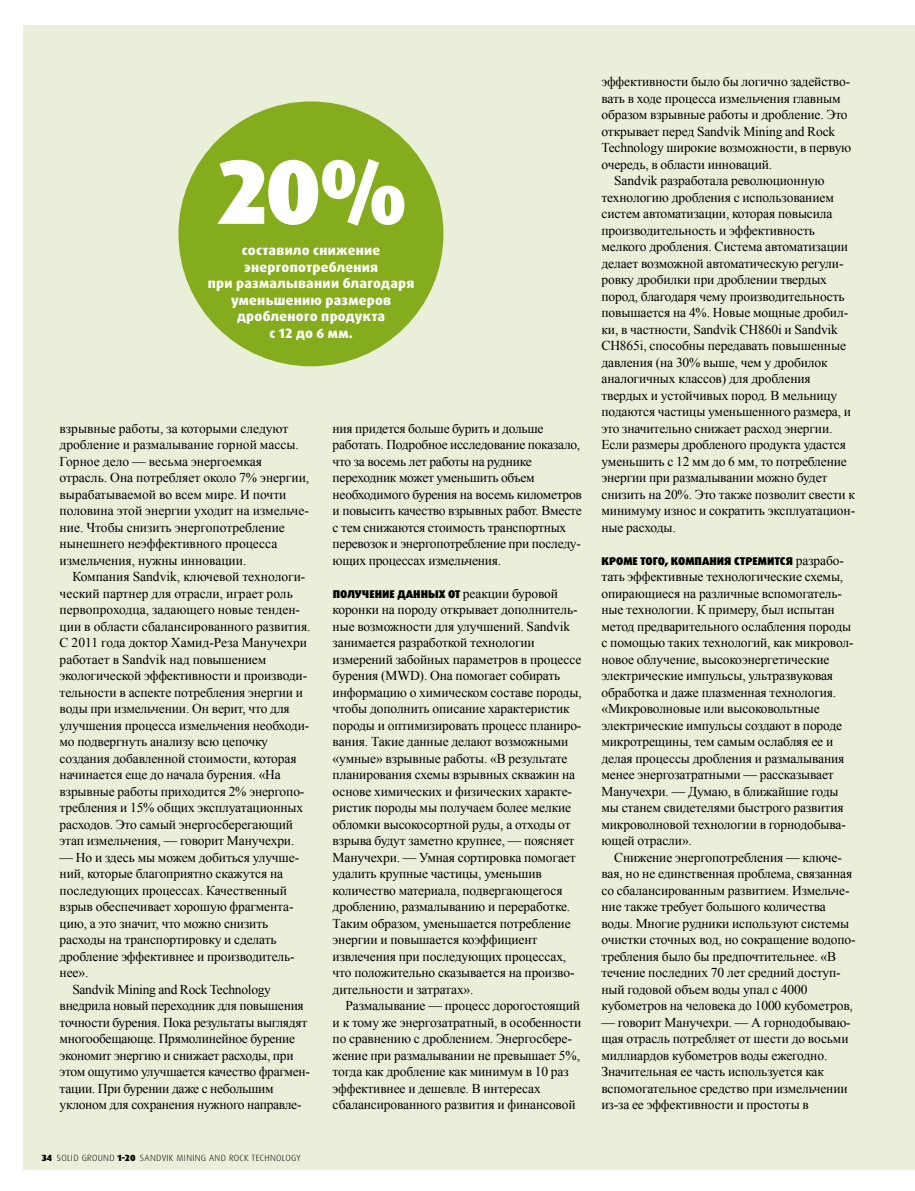
<style>
.page{position:relative;width:915px;height:1191px;background:#fff}
.page>*{position:absolute;margin:0;border:0;box-sizing:border-box;transform-origin:0 0}
.t1{font:900 91.5px "Dax Pro";color:#fff}
.t2{font:13.5px/16.5px "Times New Roman WGL";letter-spacing:-.01em;color:#000}
.t3{font:800 13.5px/16.5px "Dax Pro";letter-spacing:.02em;color:#fff;text-align:center}
.t4{font:900 11.25px "Dax Pro";color:#000}
.t5{font:300 9px "Dax Pro";letter-spacing:.035em;color:#000}
.s1{font-weight:900}
.s2{font-family:"Times New Roman WGL";font-weight:400;font-size:13.5px}
</style>
<div class="page">
<div style="left:23px;top:26px;width:891px;height:1143px;background:#eaefda"></div>
<div style="left:178px;top:101px;width:265px;height:265px;background:#85ac1c;border-radius:50%"></div>
<h1 class="t1" style="left:217px;top:132px;width:192px">20%</h1>
<p class="t3" style="left:208px;top:242px;width:208px">составило снижение энергопотребления<br>при размалывании благодаря уменьшению размеров дробленого продукта<br>с 12 до 6 мм.</p>
<p class="t2" style="left:60px;top:420px;width:251px">взрывные работы, за которыми следуют дробление и размалывание горной массы.<br>Горное дело — весьма энергоемкая отрасль. Она потребляет около 7% энергии, вырабатываемой во всем мире. И почти половина этой энергии уходит на измельче&shy;ние. Чтобы снизить энергопотребление нынешнего неэффективного процесса измельчения, нужны инновации.</p>
<p class="t2" style="left:60px;top:568px;width:252px;text-indent:13px">Компания Sandvik, ключевой технологи&shy;ческий партнер для отрасли, играет роль первопроходца, задающего новые тенден&shy;ции в области сбалансированного развития.<br>С 2011 года доктор Хамид-Реза Манучехри работает в Sandvik над повышением экологической эффективности и производи&shy;тельности в аспекте потребления энергии и воды при измельчении. Он верит, что для улучшения процесса измельчения необходи&shy;мо подвергнуть анализу всю цепочку создания добавленной стоимости, которая начинается еще до начала бурения. «На взрывные работы приходится 2% энергопо&shy;требления и 15% общих эксплуатационных расходов. Это самый энергосберегающий этап измельчения, — говорит Манучехри.</p>
<p class="t2" style="left:60px;top:849px;width:241px">— Но и здесь мы можем добиться улучше-</p>
<p class="t2" style="left:60px;top:865px;width:225px">ний, которые благоприятно скажутся на</p>
<p class="t2" style="left:60px;top:882px;width:229px">последующих процессах. Качественный</p>
<p class="t2" style="left:60px;top:898px;width:235px">взрыв обеспечивает хорошую фрагмента-</p>
<p class="t2" style="left:60px;top:915px;width:210px">цию, а это значит, что можно снизить</p>
<p class="t2" style="left:60px;top:931px;width:218px">расходы на транспортировку и сделать</p>
<p class="t2" style="left:60px;top:948px;width:236px">дробление эффективнее и производитель-</p>
<p class="t2" style="left:60px;top:964px;width:30px">нее».</p>
<p class="t2" style="left:72px;top:981px;width:200px">Sandvik Mining and Rock Technology</p>
<p class="t2" style="left:60px;top:997px;width:246px">внедрила новый переходник для повышения</p>
<p class="t2" style="left:60px;top:1014px;width:249px">точности бурения. Пока результаты выглядят</p>
<p class="t2" style="left:60px;top:1030px;width:237px">многообещающе. Прямолинейное бурение</p>
<p class="t2" style="left:60px;top:1047px;width:235px">экономит энергию и снижает расходы, при</p>
<p class="t2" style="left:60px;top:1063px;width:252px">этом ощутимо улучшается качество фрагмен-</p>
<p class="t2" style="left:60px;top:1080px;width:216px">тации. При бурении даже с небольшим</p>
<p class="t2" style="left:60px;top:1096px;width:243px">уклоном для сохранения нужного направле-</p>
<p class="t5" style="left:42px;top:1152px;width:261px"><span class="s1">34</span> SOLID GROUND <span class="s1">1-20</span> SANDVIK MINING AND ROCK TECHNOLOGY</p>
<p class="t2" style="left:332px;top:420px;width:251px">ния придется больше бурить и дольше работать. Подробное исследование показало, что за восемь лет работы на руднике переходник может уменьшить объем необходимого бурения на восемь километров и повысить качество взрывных работ. Вместе с тем снижаются стоимость транспортных перевозок и энергопотребление при последу&shy;ющих процессах измельчения.</p>
<p class="t4" style="left:332px;top:586px;width:227px">ПОЛУЧЕНИЕ ДАННЫХ ОТ <span class="s2">реакции буровой</span></p>
<p class="t2" style="left:332px;top:601px;width:250px">коронки на породу открывает дополнитель&shy;ные возможности для улучшений. Sandvik занимается разработкой технологии измерений забойных параметров в процессе бурения (MWD). Она помогает собирать информацию о химическом составе породы, чтобы дополнить описание характеристик породы и оптимизировать процесс планиро&shy;вания. Такие данные делают возможными «умные» взрывные работы. «В результате планирования схемы взрывных скважин на основе химических и физических характе&shy;ристик породы мы получаем более мелкие обломки высокосортной руды, а отходы от взрыва будут заметно крупнее, — поясняет Манучехри. — Умная сортировка помогает удалить крупные частицы, уменьшив количество материала, подвергающегося дроблению, размалыванию и переработке.<br>Таким образом, уменьшается потребление энергии и повышается коэффициент извлечения при последующих процессах, что положительно сказывается на произво&shy;дительности и затратах».</p>
<p class="t2" style="left:332px;top:997px;width:250px;text-indent:13px">Размалывание — процесс дорогостоящий и к тому же энергозатратный, в особенности по сравнению с дроблением. Энергосбере&shy;жение при размалывании не превышает 5%, тогда как дробление как минимум в 10 раз эффективнее и дешевле. В интересах сбалансированного развития и финансовой</p>
<p class="t2" style="left:601px;top:73px;width:250px">эффективности было бы логично задейство-</p>
<p class="t2" style="left:601px;top:90px;width:241px">вать в ходе процесса измельчения главным</p>
<p class="t2" style="left:601px;top:106px;width:247px">образом взрывные работы и дробление. Это</p>
<p class="t2" style="left:601px;top:123px;width:235px">открывает перед Sandvik Mining and Rock</p>
<p class="t2" style="left:601px;top:139px;width:251px">Technology широкие возможности, в первую</p>
<p class="t2" style="left:601px;top:156px;width:172px">очередь, в области инноваций.</p>
<p class="t2" style="left:614px;top:172px;width:212px">Sandvik разработала революционную</p>
<p class="t2" style="left:601px;top:189px;width:234px">технологию дробления с использованием</p>
<p class="t2" style="left:601px;top:205px;width:232px">систем автоматизации, которая повысила</p>
<p class="t2" style="left:601px;top:222px;width:215px">производительность и эффективность</p>
<p class="t2" style="left:601px;top:238px;width:248px">мелкого дробления. Система автоматизации</p>
<p class="t2" style="left:601px;top:255px;width:243px">делает возможной автоматическую регули-</p>
<p class="t2" style="left:601px;top:271px;width:227px">ровку дробилки при дроблении твердых</p>
<p class="t2" style="left:601px;top:288px;width:245px">пород, благодаря чему производительность</p>
<p class="t2" style="left:601px;top:304px;width:248px">повышается на 4%. Новые мощные дробил-</p>
<p class="t2" style="left:601px;top:321px;width:238px">ки, в частности, Sandvik CH860i и Sandvik</p>
<p class="t2" style="left:601px;top:337px;width:246px">CH865i, способны передавать повышенные</p>
<p class="t2" style="left:601px;top:354px;width:228px">давления (на 30% выше, чем у дробилок</p>
<p class="t2" style="left:601px;top:370px;width:211px">аналогичных классов) для дробления</p>
<p class="t2" style="left:601px;top:387px;width:237px">твердых и устойчивых пород. В мельницу</p>
<p class="t2" style="left:601px;top:403px;width:251px">подаются частицы уменьшенного размера, и</p>
<p class="t2" style="left:601px;top:420px;width:232px">это значительно снижает расход энергии.</p>
<p class="t2" style="left:601px;top:436px;width:246px">Если размеры дробленого продукта удастся</p>
<p class="t2" style="left:601px;top:453px;width:247px">уменьшить с 12 мм до 6 мм, то потребление</p>
<p class="t2" style="left:601px;top:469px;width:227px">энергии при размалывании можно будет</p>
<p class="t2" style="left:601px;top:486px;width:255px">снизить на 20%. Это также позволит свести к</p>
<p class="t2" style="left:601px;top:502px;width:255px">минимуму износ и сократить эксплуатацион-</p>
<p class="t2" style="left:601px;top:518px;width:76px">ные расходы.</p>
<p class="t4" style="left:601px;top:553px;width:244px">КРОМЕ ТОГО, КОМПАНИЯ СТРЕМИТСЯ <span class="s2">разрабо-</span></p>
<p class="t2" style="left:601px;top:568px;width:253px">тать эффективные технологические схемы, опирающиеся на различные вспомогатель&shy;ные технологии. К примеру, был испытан метод предварительного ослабления породы с помощью таких технологий, как микровол&shy;новое облучение, высокоэнергетические электрические импульсы, ультразвуковая обработка и даже плазменная технология. «Микроволновые или высоковольтные электрические импульсы создают в породе микротрещины, тем самым ослабляя ее и делая процессы дробления и размалывания менее энергозатратными — рассказывает Манучехри. — Думаю, в ближайшие годы мы станем свидетелями быстрого развития микроволновой технологии в горнодобыва&shy;ющей отрасли».</p>
<p class="t2" style="left:601px;top:849px;width:255px;text-indent:13px">Снижение энергопотребления — ключе&shy;вая, но не единственная проблема, связанная со сбалансированным развитием. Измельче&shy;ние также требует большого количества воды. Многие рудники используют системы очистки сточных вод, но сокращение водопо&shy;требления было бы предпочтительнее. «В течение последних 70 лет средний доступ&shy;ный годовой объем воды упал с 4000 кубометров на человека до 1000 кубометров,</p>
<p class="t2" style="left:601px;top:1014px;width:251px">— говорит Манучехри. — А горнодобываю&shy;щая отрасль потребляет от шести до восьми миллиардов кубометров воды ежегодно.<br>Значительная ее часть используется как вспомогательное средство при измельчении из-за ее эффективности и простоты в</p>
</div>
